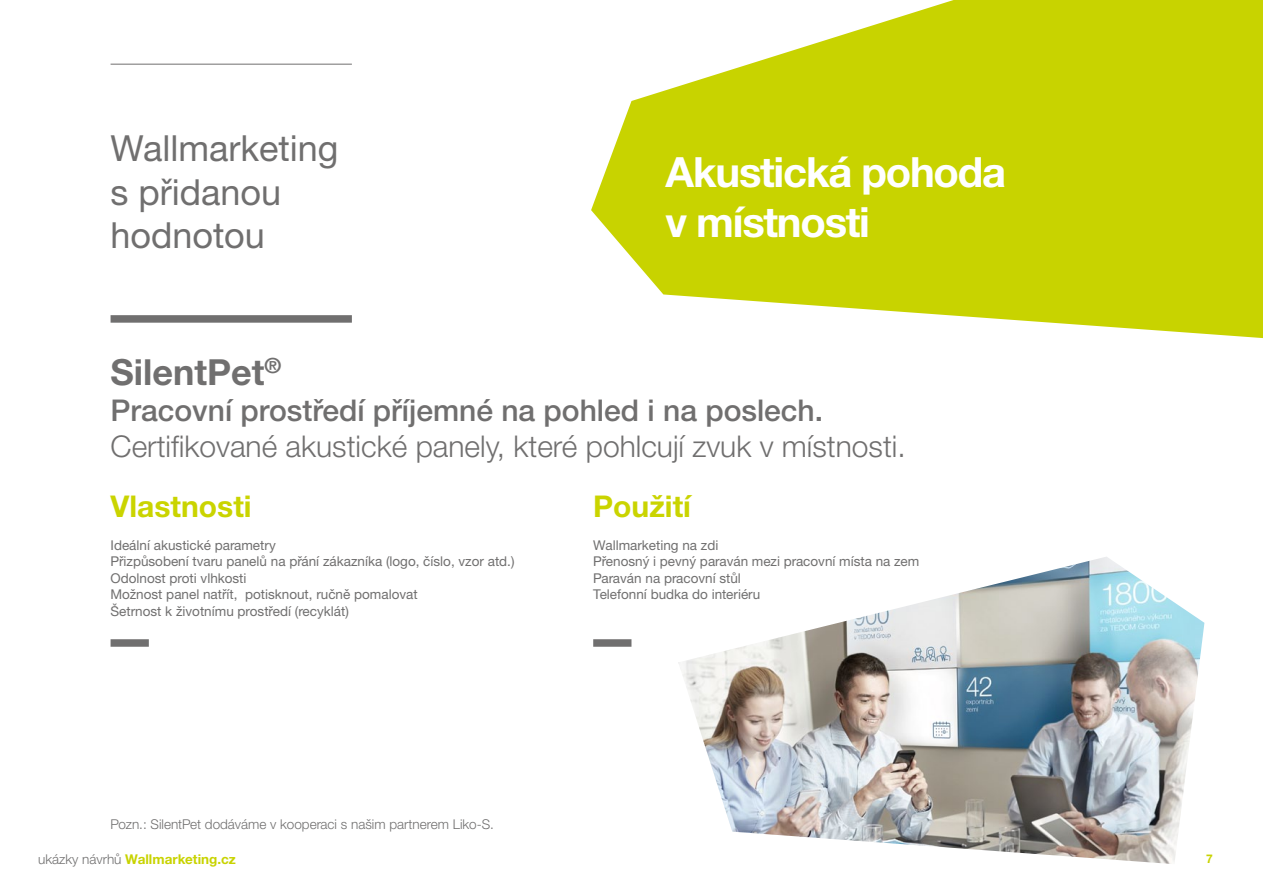
<style>
.page{position:relative;width:1263px;height:893px;background:#fff}
.page>*{position:absolute;margin:0;border:0;box-sizing:border-box;transform-origin:0 0}
.t1{font:700 41.7px/50.1px "Helvetica Neue LT Pro";letter-spacing:-.03em;color:#fff}
.t2{font:36px/43.2px "Helvetica Neue LTW1 G";color:#706f6f}
.t3{font:700 36px "Helvetica Neue LT Pro";color:#706f6f}
.t4{font:300 30px "Helvetica Neue LT Pro";color:#706f6f}
.t5{font:500 30px "Helvetica Neue LT Pro";color:#706f6f}
.t6{font:700 30px "Helvetica Neue LT Pro";color:#cad400}
.t7{font:13.5px/16.5px "Helvetica Neue LTW1 G";color:#706f6f}
.t8{font:300 13.5px "Helvetica Neue LTW1 G";color:#706f6f}
.t9{font:700 13.5px "Helvetica Neue LTW1 G";color:#c8d300}
.t10{font:700 12px "Helvetica Neue LTW1 G";color:#c8d300}
.s1{font-weight:300;color:#706f6f}
</style>
<div class="page">
<img style="left:678px;top:557px;width:526px;height:307px">
<svg style="left:591px;top:0;width:672px;height:339px;fill:#c8d300"></svg>
<div style="left:111px;top:315px;width:241px;height:8px;background:#706f6f"></div>
<div style="left:111px;top:639px;width:38px;height:8px;background:#706f6f"></div>
<div style="left:593px;top:639px;width:38px;height:8px;background:#706f6f"></div>
<hr style="left:111px;top:64px;width:241px;height:1px;background:#706f6f">
<h2 class="t2" style="left:111px;top:127px;width:229px">Wallmarketing s přidanou hodnotou</h2>
<h1 class="t1" style="left:665px;top:146px;width:342px">Akustická pohoda v místnosti</h1>
<h2 class="t3" style="left:111px;top:350px;width:172px">SilentPet<sup>®</sup></h2>
<h3 class="t5" style="left:111px;top:393px;width:714px">Pracovní prostředí příjemné na pohled i na poslech.</h3>
<h3 class="t4" style="left:111px;top:428px;width:797px">Certifikované akustické panely, které pohlcují zvuk v místnosti.</h3>
<h3 class="t6" style="left:593px;top:488px;width:99px">Použití</h3>
<p class="t7" style="left:593px;top:536px;width:328px">Wallmarketing na zdi<br>Přenosný i pevný paraván mezi pracovní místa na zem<br>Paraván na pracovní stůl<br>Telefonní budka do interiéru</p>
<h3 class="t6" style="left:111px;top:488px;width:143px">Vlastnosti</h3>
<p class="t7" style="left:111px;top:536px;width:405px">Ideální akustické parametry<br>Přizpůsobení tvaru panelů na přání zákazníka (logo, číslo, vzor atd.)<br>Odolnost proti vlhkosti<br>Možnost panel natřít, potisknout, ručně pomalovat<br>Šetrnost k životnímu prostředí (recyklát)</p>
<p class="t8" style="left:111px;top:816px;width:385px">Pozn.: SilentPet dodáváme v kooperaci s našim partnerem Liko-S.</p>
<p class="t9" style="left:38px;top:851px;width:199px"><span class="s1">ukázky návrhů</span> Wallmarketing.cz</p>
<p class="t10" style="left:1206px;top:852px;width:8px">7</p>
</div>
